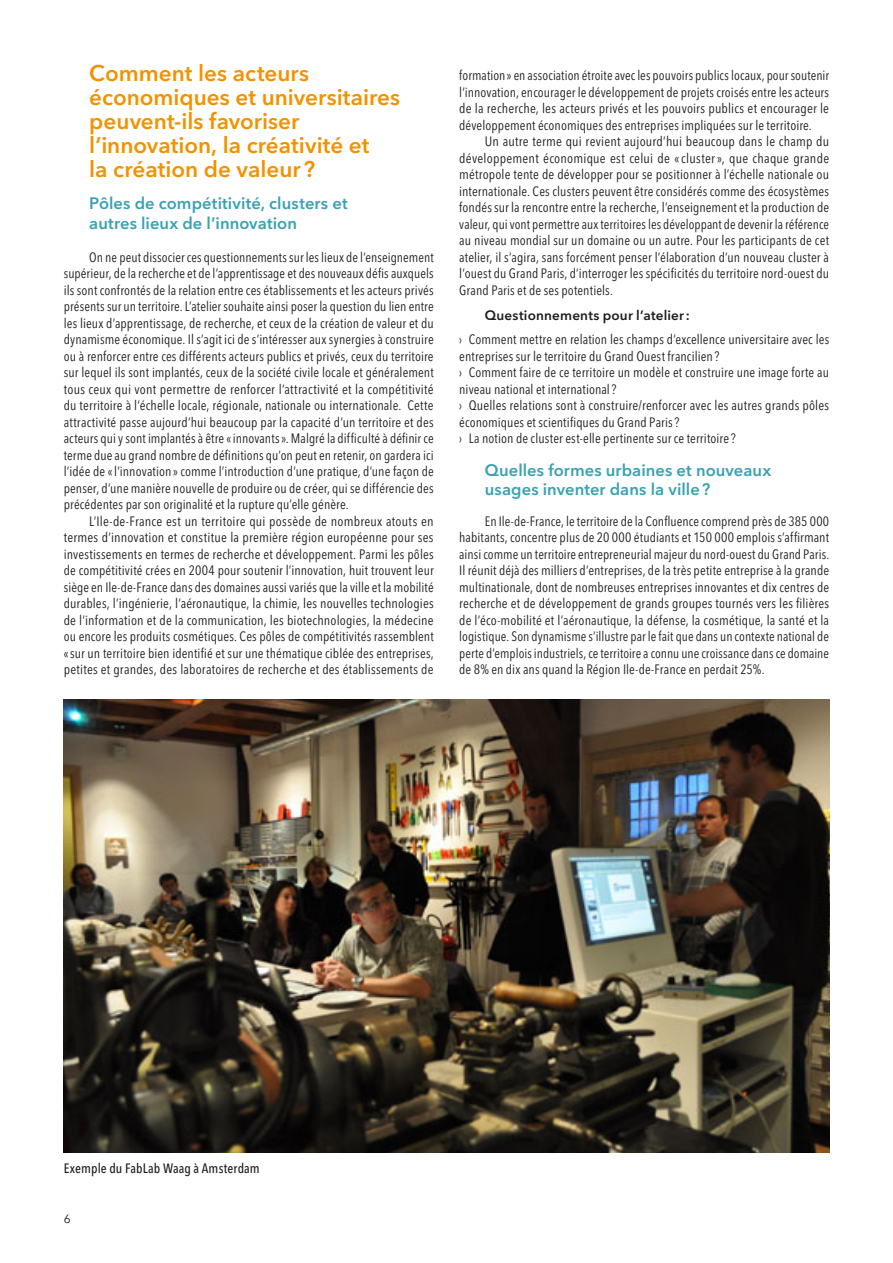
<style>
.page{position:relative;width:893px;height:1263px;background:#fff}
.page>*{position:absolute;margin:0;border:0;box-sizing:border-box;transform-origin:0 0}
.t1{font:600 22.5px/24px "Avenir Next LT Pro";color:#f39200}
.t2{font:600 16.5px/19.5px "Avenir Next LT Pro";letter-spacing:.005em;color:#39a1b3}
.t3{font:condensed 13.5px/16.5px "Avenir Next LT Pro";letter-spacing:.01em;color:#1d1d1b;text-align:justify}
.t4{font:600 13.5px "Avenir Next LT Pro";letter-spacing:.015em;color:#1d1d1b}
.t5{font:500 condensed 13.5px "Avenir Next LT Pro";letter-spacing:.005em;color:#1d1d1b}
.t6{font:12px "Avenir Next LT Pro";color:#1d1d1b}
</style>
<div class="page">
<img style="left:64px;top:699px;width:765px;height:453px">
<h1 class="t1" style="left:89px;top:61px;width:312px">Comment les acteurs économiques et universitaires peuvent-ils favoriser l’innovation, la créativité et<br>la création de valeur?</h1>
<p class="t2" style="left:89px;top:193px;width:260px">Pôles de compétitivité, clusters et autres lieux de l’innovation</p>
<p class="t3" style="left:64px;top:249px;width:371px;text-indent:26px">On ne peut dissocier ces questionnements sur les lieux de l’enseignement supérieur, de la recherche et de l’apprentissage et des nouveaux défis auxquels ils sont confrontés de la relation entre ces établissements et les acteurs privés présents sur un territoire. L’atelier souhaite ainsi poser la question du lien entre les lieux d’apprentissage, de recherche, et ceux de la création de valeur et du dynamisme économique. Il s’agit ici de s’intéresser aux synergies à construire ou à renforcer entre ces différents acteurs publics et privés, ceux du territoire sur lequel ils sont implantés, ceux de la société civile locale et généralement tous ceux qui vont permettre de renforcer l’attractivité et la compétitivité du territoire à l’échelle locale, régionale, nationale ou internationale. Cette attractivité passe aujourd’hui beaucoup par la capacité d’un territoire et des acteurs qui y sont implantés à être «innovants». Malgré la difficulté à définir ce terme due au grand nombre de définitions qu’on peut en retenir, on gardera ici l’idée de «l’innovation » comme l’introduction d’une pratique, d’une façon de penser, d’une manière nouvelle de produire ou de créer, qui se différencie des précédentes par son originalité et la rupture qu’elle génère.</p>
<p class="t3" style="left:64px;top:513px;width:371px;text-indent:26px">L’Ile-de-France est un territoire qui possède de nombreux atouts en termes d’innovation et constitue la première région européenne pour ses investissements en termes de recherche et développement. Parmi les pôles de compétitivité crées en 2004 pour soutenir l’innovation, huit trouvent leur siège en Ile-de-France dans des domaines aussi variés que la ville et la mobilité durables, l’ingénierie, l’aéronautique, la chimie, les nouvelles technologies de l’information et de la communication, les biotechnologies, la médecine ou encore les produits cosmétiques. Ces pôles de compétitivités rassemblent «sur un territoire bien identifié et sur une thématique ciblée des entreprises, petites et grandes, des laboratoires de recherche et des établissements de</p>
<p class="t3" style="left:459px;top:67px;width:371px">formation » en association étroite avec les pouvoirs publics locaux, pour soutenir l’innovation, encourager le développement de projets croisés entre les acteurs de la recherche, les acteurs privés et les pouvoirs publics et encourager le développement économiques des entreprises impliquées sur le territoire.</p>
<p class="t3" style="left:459px;top:133px;width:371px;text-indent:26px">Un autre terme qui revient aujourd’hui beaucoup dans le champ du développement économique est celui de «cluster», que chaque grande métropole tente de développer pour se positionner à l’échelle nationale ou internationale. Ces clusters peuvent être considérés comme des écosystèmes fondés sur la rencontre entre la recherche, l’enseignement et la production de valeur, qui vont permettre aux territoires les développant de devenir la référence au niveau mondial sur un domaine ou un autre. Pour les participants de cet atelier, il s’agira, sans forcément penser l’élaboration d’un nouveau cluster à l’ouest du Grand Paris, d’interroger les spécificités du territoire nord-ouest du Grand Paris et de ses potentiels.</p>
<p class="t4" style="left:485px;top:307px;width:207px">Questionnements pour l’atelier:</p>
<p class="t3" style="left:459px;top:331px;width:371px;text-align:left">› Comment mettre en relation les champs d’excellence universitaire avec les entreprises sur le territoire du Grand Ouest francilien ?<br>› Comment faire de ce territoire un modèle et construire une image forte au niveau national et international?<br>› Quelles relations sont à construire/renforcer avec les autres grands pôles économiques et scientifiques du Grand Paris?<br>› La notion de cluster est-elle pertinente sur ce territoire ?</p>
<p class="t2" style="left:485px;top:460px;width:288px">Quelles formes urbaines et nouveaux usages inventer dans la ville?</p>
<p class="t3" style="left:459px;top:513px;width:371px;text-indent:26px">En Ile-de-France, le territoire de la Confluence comprend près de 385 000 habitants, concentre plus de 20 000 étudiants et 150 000 emplois s’affirmant ainsi comme un territoire entrepreneurial majeur du nord-ouest du Grand Paris.<br>Il réunit déjà des milliers d’entreprises, de la très petite entreprise à la grande multinationale, dont de nombreuses entreprises innovantes et dix centres de recherche et de développement de grands groupes tournés vers les filières de l’éco-mobilité et l’aéronautique, la défense, la cosmétique, la santé et la logistique. Son dynamisme s’illustre par le fait que dans un contexte national de perte d’emplois industriels, ce territoire a connu une croissance dans ce domaine de 8% en dix ans quand la Région Ile-de-France en perdait 25%.</p>
<p class="t5" style="left:64px;top:1160px;width:197px">Exemple du FabLab Waag à Amsterdam</p>
<p class="t6" style="left:64px;top:1211px;width:8px">6</p>
</div>
